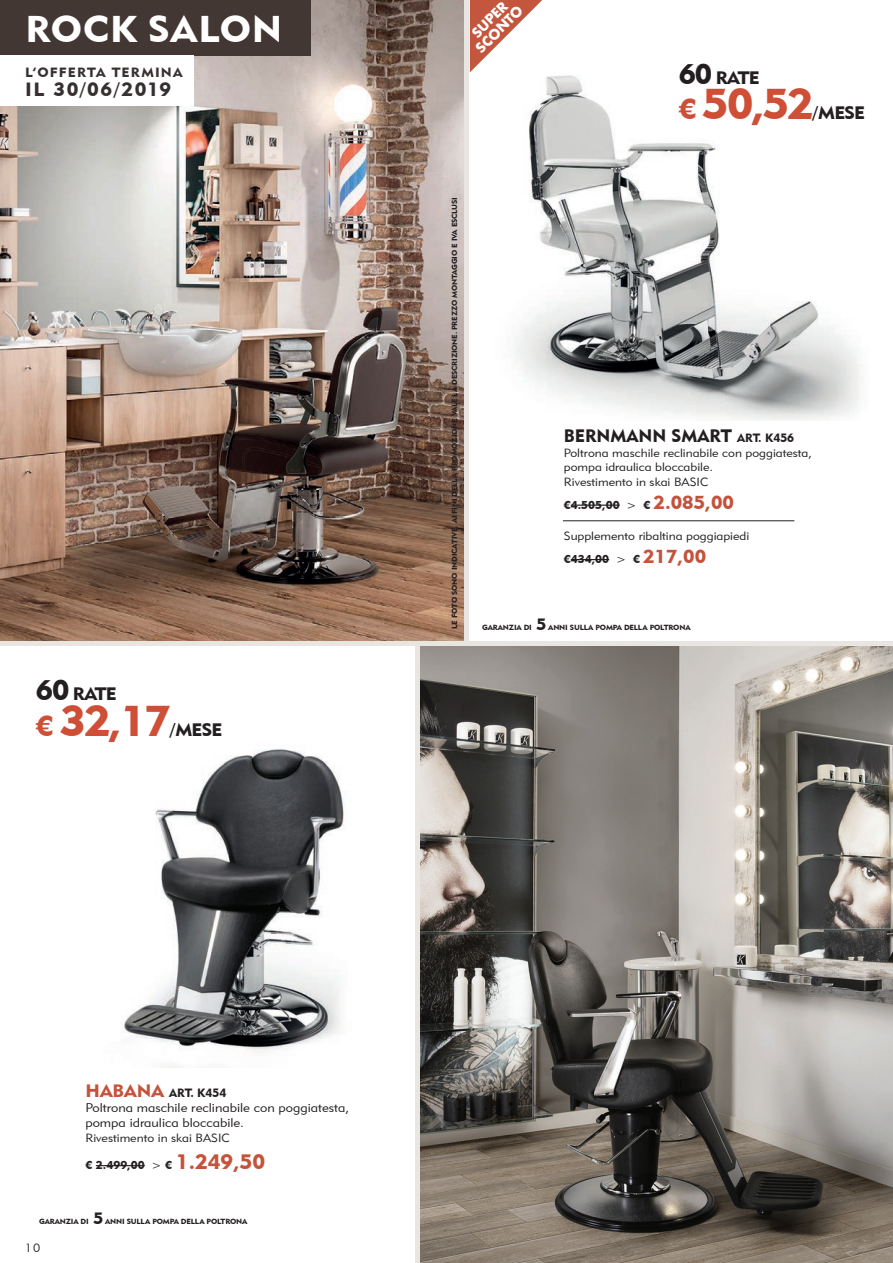
<style>
.page{position:relative;width:893px;height:1263px;background:#fff}
.page>*{position:absolute;margin:0;border:0;box-sizing:border-box;transform-origin:0 0}
.t1{font:42.9px "Geometric 415 BT Black A";letter-spacing:-.04em;color:#ce4e36;scale:1.06 1}
.t2{font:37.2px "Geometric 415 BT Black A";letter-spacing:.02em;color:#fff;scale:1.06 1}
.t3{font:19.05px "Geometric 415 BT Black A";letter-spacing:.075em;color:#373030;scale:1.06 1}
.t4{font:18px "Geometric 415 BT Black A";letter-spacing:-.04em;color:#231f20;scale:1.06 1}
.t5{font:18px "Geometric 415 BT Black A";color:#231f20}
.t6{font:13.35px "Geometric 415 BT Black A";letter-spacing:.075em;color:#373030;scale:1.06 1}
.t7{font:700 13.35px/13.4px "Futura";color:#fff;text-align:center}
.t8{font:12.6px/15.3px "Geometric 415 BT Lite A";color:#231f20;scale:1.06 1}
.t9{font:12px "Geometric 415 BT Black A";color:#231f20}
.t10{font:11.85px/14.5px "Geometric 415 BT Lite A";color:#231f20;scale:1.06 1}
.t11{font:11.85px "Geometric 415 BT Lite A";color:#373030;scale:1.06 1}
.t12{font:11.4px "Geometric 415 BT Black A";color:#231f20;scale:1.06 1}
.t13{font:7.35px "Geometric 415 BT Black A";letter-spacing:-.02em;color:#231f20;scale:1.06 1}
.s1{font-size:28.2px}
.s2{font-size:28.65px}
.s3{font-size:12px}
.s4{font-family:"Geometric 415 BT Lite A"}
.s5{font-size:18.75px;color:#c5523a}
.s6{font-size:16.35px}
.s7{font-size:17.85px;color:#c5523a}
.s8{font-size:20.85px;color:#c5523a}
</style>
<div class="page">
<img style="left:514px;top:75px;width:348px;height:345px">
<hr style="left:571px;top:505px;width:49px;height:1px;background:#231f20">
<svg style="left:470px;top:0;width:72px;height:72px"></svg>
<img style="left:0;top:0;width:464px;height:640px">
<img style="left:421px;top:646px;width:472px;height:617px">
<img style="left:122px;top:749px;width:223px;height:318px">
<hr style="left:96px;top:1165px;width:49px;height:1px;background:#231f20">
<hr style="left:571px;top:559px;width:38px;height:1px;background:#231f20">
<hr style="left:563px;top:520px;width:231px;height:1px;background:#231f20">
<div style="left:0;top:0;width:310px;height:55px;background:#423733"></div>
<div style="left:0;top:55px;width:193px;height:51px;background:#fff"></div>
<h2 class="t2" style="left:26px;top:7px;width:244px">ROCK SALON</h2>
<h3 class="t6" style="left:25px;top:64px;width:150px">L’OFFERTA TERMINA</h3>
<h3 class="t3" style="left:25px;top:78px;width:139px">IL 30/06/2019</h3>
<h3 class="t4" style="left:36px;top:683px;width:78px"><span class="s1">60</span> RATE</h3>
<h1 class="t1" style="left:36px;top:694px;width:129px"><span class="s2">€</span> 32,17</h1>
<h3 class="t4" style="left:169px;top:718px;width:51px">/MESE</h3>
<h3 class="t7" style="left:464px;top:36px;width:61px;rotate:-45deg">SUPER<br>SCONTO</h3>
<h3 class="t4" style="left:679px;top:66px;width:78px"><span class="s1">60</span> RATE</h3>
<h1 class="t1" style="left:679px;top:78px;width:129px"><span class="s2">€</span> 50,52</h1>
<h3 class="t4" style="left:812px;top:102px;width:51px">/MESE</h3>
<p class="t13" style="left:450px;top:628px;width:408px;rotate:-90deg">LE FOTO SONO INDICATIVE, AI FINI DELLA PROMOZIONE VALE LA DESCRIZIONE. PREZZO MONTAGGIO E IVA ESCLUSI</p>
<h3 class="t5" style="left:564px;top:425px;width:232px">BERNMANN SMART <span class="s3">ART. K456</span></h3>
<h3 class="t10" style="left:564px;top:445px;width:236px">Poltrona maschile reclinabile con poggiatesta, pompa idraulica bloccabile.<br>Rivestimento in skai BASIC</h3>
<h3 class="t12" style="left:564px;top:498px;width:162px">€4.505,00 <span class="s4">&gt;</span> € <span class="s5">2.085,00</span></h3>
<h3 class="t10" style="left:564px;top:529px;width:176px">Supplemento ribaltina poggiapiedi</h3>
<h3 class="t12" style="left:564px;top:552px;width:136px">€434,00 <span class="s4">&gt;</span> € <span class="s5">217,00</span></h3>
<p class="t13" style="left:482px;top:623px;width:198px">GARANZIA DI <span class="s6">5</span> ANNI SULLA POMPA DELLA POLTRONA</p>
<h3 class="t9" style="left:85px;top:1085px;width:142px"><span class="s7">HABANA</span> ART. K454</h3>
<h3 class="t8" style="left:85px;top:1099px;width:250px">Poltrona maschile reclinabile con poggiatesta, pompa idraulica bloccabile.</h3>
<h3 class="t10" style="left:85px;top:1131px;width:138px">Rivestimento in skai BASIC</h3>
<h3 class="t12" style="left:85px;top:1158px;width:171px">€ 2.499,00 <span class="s4">&gt;</span> € <span class="s8">1.249,50</span></h3>
<p class="t13" style="left:39px;top:1217px;width:198px">GARANZIA DI <span class="s6">5</span> ANNI SULLA POMPA DELLA POLTRONA</p>
<h3 class="t11" style="left:25px;top:1240px;width:16px">10</h3>
</div>
